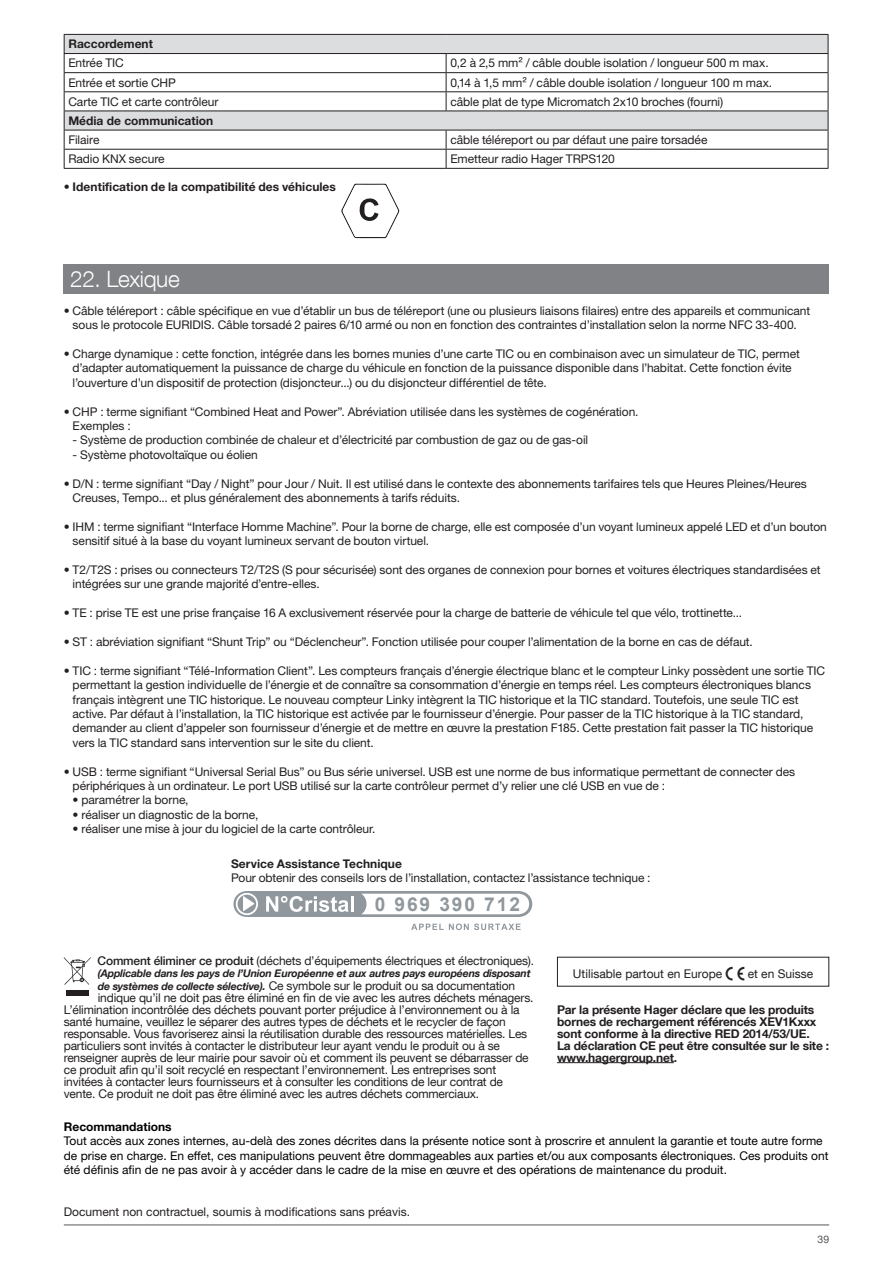
<style>
.page{position:relative;width:893px;height:1263px;background:#fff}
.page>*{position:absolute;margin:0;border:0;box-sizing:border-box;transform-origin:0 0}
.t1{font:300 22.5px "Helvetica Neue LT Com";letter-spacing:-.015em;color:#fff}
.t2{font:700 19.2px "Arial";letter-spacing:.1em;color:#90979d}
.t3{font:12px/14.4px "Helvetica Neue LTW1 G";letter-spacing:-.005em;color:#231f20}
.t4{font:12px "Helvetica Neue LT Com";letter-spacing:-.015em;color:#231f20}
.t5{font:12px/14.4px "Helvetica Neue LTW1 G";color:#000001}
.t6{font:700 12px/12px "Helvetica Neue LT Com";letter-spacing:-.015em;color:#231f20}
.t7{font:700 12px "Helvetica Neue LTW1 G";color:#231f20}
.t8{font:700 12px "Helvetica Neue LTW1 G";color:#000001}
.t9{font:italic 700 10.5px "Helvetica Neue LT Com";letter-spacing:-.015em;color:#231f20}
.t10{font:10.5px "Helvetica Neue LT Com";color:#57585a}
.s1{font-weight:500}
.s2{font-weight:700;font-style:italic;font-size:10.5px}
</style>
<div class="page">
<hr style="left:64px;top:1225px;width:765px;height:1px;background:#57585a">
<svg style="left:341px;top:184px;width:58px;height:54px"></svg>
<div style="left:64px;top:264px;width:765px;height:29px;background:#808285"></div>
<svg style="left:233px;top:891px;width:299px;height:26px"></svg>
<hr style="left:351px;top:896px;width:3px;height:16px;background:#fff">
<svg style="left:411px;top:923px;width:110px;height:7px"></svg>
<hr style="left:557px;top:1062px;width:117px;height:1px;background:#231f20">
<svg style="left:64px;top:957px;width:27px;height:28px"></svg>
<div style="left:66px;top:990px;width:22px;height:6px;background:#231f20"></div>
<svg style="left:65px;top:35px;width:763px;height:95px"></svg>
<hr style="left:64px;top:34px;width:382px;height:1px;background:#231f20">
<hr style="left:446px;top:34px;width:382px;height:1px;background:#231f20">
<hr style="left:64px;top:53px;width:382px;height:1px;background:#231f20">
<hr style="left:446px;top:53px;width:382px;height:1px;background:#231f20">
<hr style="left:64px;top:72px;width:382px;height:1px;background:#231f20">
<hr style="left:446px;top:72px;width:382px;height:1px;background:#231f20">
<hr style="left:64px;top:111px;width:382px;height:1px;background:#231f20">
<hr style="left:446px;top:111px;width:382px;height:1px;background:#231f20">
<hr style="left:64px;top:130px;width:382px;height:1px;background:#231f20">
<hr style="left:446px;top:130px;width:382px;height:1px;background:#231f20">
<hr style="left:64px;top:149px;width:382px;height:1px;background:#231f20">
<hr style="left:446px;top:149px;width:382px;height:1px;background:#231f20">
<svg style="left:446px;top:130px;width:1px;height:38px"></svg>
<hr style="left:64px;top:168px;width:382px;height:1px;background:#231f20">
<hr style="left:446px;top:168px;width:382px;height:1px;background:#231f20">
<hr style="left:64px;top:91px;width:382px;height:1px;background:#231f20">
<svg style="left:64px;top:35px;width:1px;height:133px"></svg>
<hr style="left:446px;top:91px;width:382px;height:1px;background:#231f20">
<svg style="left:446px;top:54px;width:1px;height:57px"></svg>
<svg style="left:828px;top:35px;width:1px;height:133px"></svg>
<p class="t7" style="left:68px;top:37px;width:86px">Raccordement</p>
<p class="t3" style="left:68px;top:56px;width:57px">Entrée TIC</p>
<p class="t3" style="left:450px;top:56px;width:320px">0,2 à 2,5 mm² / câble double isolation / longueur 500 m max.</p>
<p class="t3" style="left:68px;top:75px;width:109px">Entrée et sortie CHP</p>
<p class="t3" style="left:450px;top:75px;width:323px">0,14 à 1,5 mm² / câble double isolation / longueur 100 m max.</p>
<p class="t3" style="left:68px;top:94px;width:151px">Carte TIC et carte contrôleur</p>
<p class="t3" style="left:450px;top:94px;width:274px">câble plat de type Micromatch 2x10 broches (fourni)</p>
<p class="t7" style="left:68px;top:113px;width:146px">Média de communication</p>
<p class="t3" style="left:68px;top:132px;width:33px">Filaire</p>
<p class="t3" style="left:450px;top:132px;width:259px">câble téléreport ou par défaut une paire torsadée</p>
<p class="t3" style="left:68px;top:151px;width:98px">Radio KNX secure</p>
<p class="t3" style="left:450px;top:151px;width:166px">Emetteur radio Hager TRPS120</p>
<p class="t7" style="left:64px;top:180px;width:274px">• Identification de la compatibilité des véhicules</p>
<h1 class="t1" style="left:70px;top:265px;width:111px">22. Lexique</h1>
<p class="t3" style="left:64px;top:303px;width:748px;text-align:center">• Câble téléreport : câble spécifique en vue d’établir un bus de téléreport (une ou plusieurs liaisons filaires) entre des appareils et communicant sous le protocole EURIDIS. Câble torsadé 2 paires 6/10 armé ou non en fonction des contraintes d’installation selon la norme NFC 33-400.</p>
<p class="t3" style="left:73px;top:346px;width:729px;text-indent:-9px">• Charge dynamique : cette fonction, intégrée dans les bornes munies d’une carte TIC ou en combinaison avec un simulateur de TIC, permet d’adapter automatiquement la puissance de charge du véhicule en fonction de la puissance disponible dans l’habitat. Cette fonction évite l’ouverture d’un dispositif de protection (disjoncteur...) ou du disjoncteur différentiel de tête.</p>
<p class="t3" style="left:73px;top:404px;width:567px;text-indent:-9px">• CHP : terme signifiant “Combined Heat and Power”. Abréviation utilisée dans les systèmes de cogénération.<br>Exemples :</p>
<p class="t3" style="left:73px;top:433px;width:517px">- Système de production combinée de chaleur et d’électricité par combustion de gaz ou de gas-oil</p>
<p class="t3" style="left:73px;top:447px;width:187px">- Système photovoltaïque ou éolien</p>
<p class="t3" style="left:73px;top:476px;width:736px;text-indent:-9px">• D/N : terme signifiant “Day / Night” pour Jour / Nuit. Il est utilisé dans le contexte des abonnements tarifaires tels que Heures Pleines/Heures<br>Creuses, Tempo... et plus généralement des abonnements à tarifs réduits.</p>
<p class="t3" style="left:73px;top:519px;width:756px;text-indent:-9px">• IHM : terme signifiant “Interface Homme Machine”. Pour la borne de charge, elle est composée d’un voyant lumineux appelé LED et d’un bouton sensitif situé à la base du voyant lumineux servant de bouton virtuel.</p>
<p class="t3" style="left:73px;top:562px;width:750px;text-indent:-9px">• T2/T2S : prises ou connecteurs T2/T2S (S pour sécurisée) sont des organes de connexion pour bornes et voitures électriques standardisées et intégrées sur une grande majorité d’entre-elles.</p>
<p class="t3" style="left:64px;top:606px;width:680px">• TE : prise TE est une prise française 16 A exclusivement réservée pour la charge de batterie de véhicule tel que vélo, trottinette...</p>
<p class="t3" style="left:64px;top:634px;width:691px">• ST : abréviation signifiant “Shunt Trip” ou “Déclencheur”. Fonction utilisée pour couper l’alimentation de la borne en cas de défaut.</p>
<p class="t3" style="left:73px;top:663px;width:754px;text-indent:-9px">• TIC : terme signifiant “Télé-Information Client”. Les compteurs français d’énergie électrique blanc et le compteur Linky possèdent une sortie TIC permettant la gestion individuelle de l’énergie et de connaître sa consommation d’énergie en temps réel. Les compteurs électroniques blancs français intègrent une TIC historique. Le nouveau compteur Linky intègrent la TIC historique et la TIC standard. Toutefois, une seule TIC est active. Par défaut à l’installation, la TIC historique est activée par le fournisseur d’énergie. Pour passer de la TIC historique à la TIC standard, demander au client d’appeler son fournisseur d’énergie et de mettre en œuvre la prestation F185. Cette prestation fait passer la TIC historique vers la TIC standard sans intervention sur le site du client.</p>
<p class="t3" style="left:73px;top:764px;width:724px;text-indent:-9px">• USB : terme signifiant “Universal Serial Bus” ou Bus série universel. USB est une norme de bus informatique permettant de connecter des périphériques à un ordinateur. Le port USB utilisé sur la carte contrôleur permet d’y relier une clé USB en vue de :</p>
<p class="t3" style="left:73px;top:793px;width:117px">• paramétrer la borne,</p>
<p class="t3" style="left:73px;top:807px;width:187px">• réaliser un diagnostic de la borne,</p>
<p class="t3" style="left:73px;top:822px;width:304px">• réaliser une mise à jour du logiciel de la carte contrôleur.</p>
<p class="t7" style="left:231px;top:856px;width:173px">Service Assistance Technique</p>
<p class="t3" style="left:231px;top:870px;width:421px">Pour obtenir des conseils lors de l’installation, contactez l’assistance technique :</p>
<h2 class="t2" style="left:375px;top:890px;width:147px">0 969 390 712</h2>
<p class="t4" style="left:98px;top:954px;width:438px"><span class="s1">Comment éliminer ce produit</span> (déchets d’équipements électriques et électroniques).</p>
<p class="t9" style="left:98px;top:967px;width:434px">(Applicable dans les pays de l’Union Européenne et aux autres pays européens disposant</p>
<p class="t4" style="left:98px;top:978px;width:419px"><span class="s2">de systèmes de collecte sélective).</span> Ce symbole sur le produit ou sa documentation</p>
<p class="t4" style="left:98px;top:990px;width:437px">indique qu’il ne doit pas être éliminé en fin de vie avec les autres déchets ménagers.</p>
<p class="t4" style="left:64px;top:1002px;width:457px">L’élimination incontrôlée des déchets pouvant porter préjudice à l’environnement ou à la</p>
<p class="t4" style="left:64px;top:1014px;width:444px">santé humaine, veuillez le séparer des autres types de déchets et le recycler de façon</p>
<p class="t4" style="left:64px;top:1026px;width:465px">responsable. Vous favoriserez ainsi la réutilisation durable des ressources matérielles. Les</p>
<p class="t4" style="left:64px;top:1038px;width:438px">particuliers sont invités à contacter le distributeur leur ayant vendu le produit ou à se</p>
<p class="t4" style="left:64px;top:1050px;width:466px">renseigner auprès de leur mairie pour savoir où et comment ils peuvent se débarrasser de</p>
<p class="t4" style="left:64px;top:1062px;width:434px">ce produit afin qu’il soit recyclé en respectant l’environnement. Les entreprises sont</p>
<p class="t4" style="left:64px;top:1074px;width:441px">invitées à contacter leurs fournisseurs et à consulter les conditions de leur contrat de</p>
<p class="t4" style="left:64px;top:1086px;width:417px">vente. Ce produit ne doit pas être éliminé avec les autres déchets commerciaux.</p>
<p class="t4" style="left:573px;top:966px;width:151px">Utilisable partout en Europe</p>
<p class="t4" style="left:748px;top:966px;width:67px">et en Suisse</p>
<p class="t6" style="left:557px;top:1003px;width:274px">Par la présente Hager déclare que les produits bornes de rechargement référencés XEV1Kxxx sont conforme à la directive RED 2014/53/UE.<br>La déclaration CE peut être consultée sur le site : www.hagergroup.net.</p>
<p class="t8" style="left:64px;top:1119px;width:109px">Recommandations</p>
<p class="t5" style="left:64px;top:1134px;width:766px">Tout accès aux zones internes, au-delà des zones décrites dans la présente notice sont à proscrire et annulent la garantie et toute autre forme de prise en charge. En effet, ces manipulations peuvent être dommageables aux parties et/ou aux composants électroniques. Ces produits ont été définis afin de ne pas avoir à y accéder dans le cadre de la mise en œuvre et des opérations de maintenance du produit.</p>
<p class="t3" style="left:64px;top:1205px;width:348px">Document non contractuel, soumis à modifications sans préavis.</p>
<p class="t10" style="left:817px;top:1232px;width:13px">39</p>
</div>
